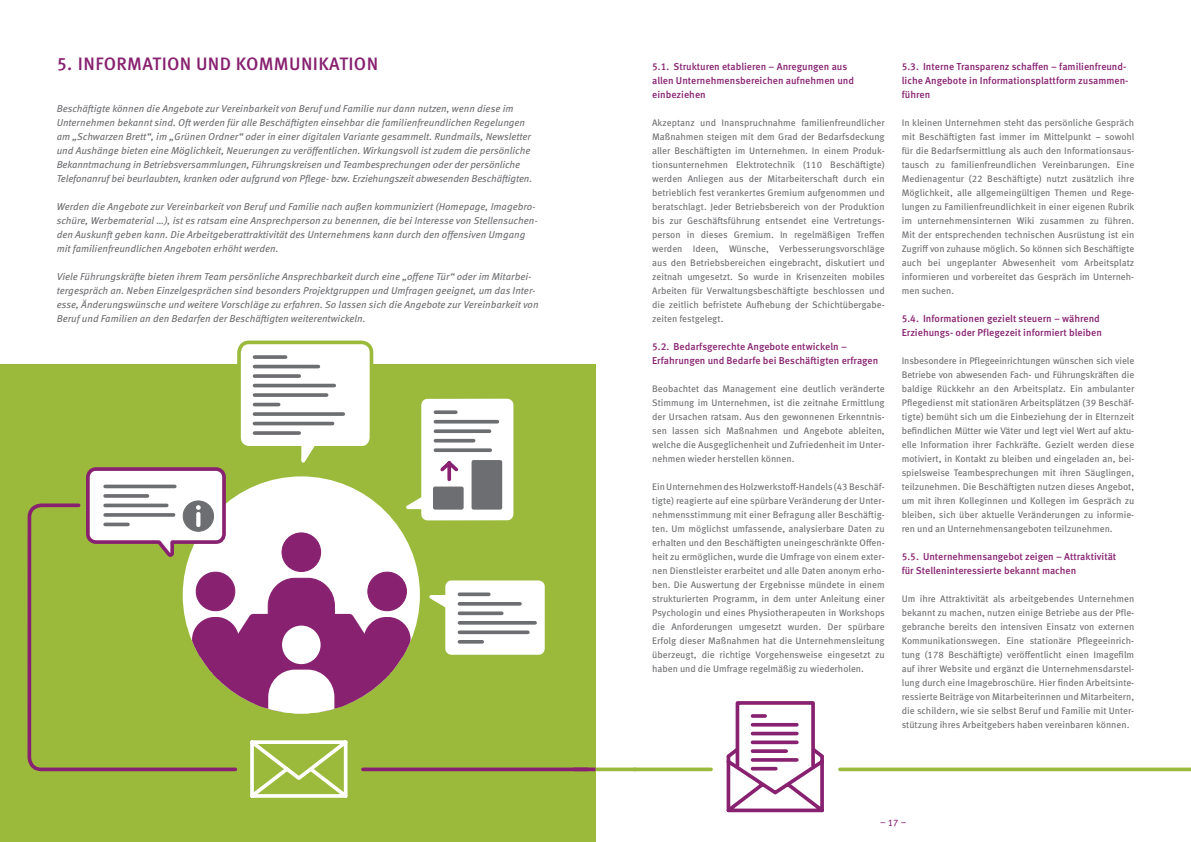
<style>
.page{position:relative;width:1191px;height:842px;background:#fff}
.page>*{position:absolute;margin:0;border:0;box-sizing:border-box;transform-origin:0 0}
.t1{font:500 18px "Meta Pro";letter-spacing:.02em;color:#872170}
.t2{font:italic 10px/14px "Meta Pro";letter-spacing:-.005em;color:#6d6e71}
.t3{font:500 10px/14px "Meta Pro";color:#872170}
.t4{font:9.5px/14px "Meta Pro";color:#6d6e71;text-align:justify}
.t5{font:9.5px "Meta Pro";color:#872170}
</style>
<div class="page">
<div style="left:0;top:364px;width:595px;height:478px;background:#9bba3c"></div>
<svg style="left:27px;top:499px;width:211px;height:273px"></svg>
<svg style="left:250px;top:740px;width:98px;height:58px"></svg>
<svg style="left:363px;top:767px;width:210px;height:4px"></svg>
<svg style="left:636px;top:767px;width:75px;height:4px"></svg>
<svg style="left:595px;top:767px;width:41px;height:4px"></svg>
<svg style="left:573px;top:767px;width:22px;height:4px"></svg>
<svg style="left:840px;top:767px;width:351px;height:4px"></svg>
<div style="left:735px;top:701px;width:80px;height:67px;background:#fff;border:4px solid #872170"></div>
<svg style="left:726px;top:712px;width:98px;height:101px"></svg>
<div style="left:237px;top:341px;width:136px;height:109px;background:#fff;border:4px solid #9bba3c;border-radius:10px"></div>
<svg style="left:298px;top:445px;width:23px;height:18px"></svg>
<svg style="left:254px;top:355px;width:31px;height:4px"></svg>
<svg style="left:254px;top:431px;width:45px;height:4px"></svg>
<hr style="left:254px;top:365px;width:64px;height:3px;background:#6d6e71">
<hr style="left:254px;top:384px;width:80px;height:3px;background:#6d6e71">
<svg style="left:254px;top:374px;width:45px;height:4px"></svg>
<svg style="left:254px;top:393px;width:73px;height:4px"></svg>
<hr style="left:254px;top:403px;width:25px;height:3px;background:#6d6e71">
<svg style="left:254px;top:412px;width:89px;height:4px"></svg>
<hr style="left:254px;top:422px;width:78px;height:3px;background:#6d6e71">
<div style="left:183px;top:476px;width:237px;height:237px;background:#fff;border-radius:50%"></div>
<div style="left:282px;top:533px;width:38px;height:38px;background:#872170;border-radius:50%"></div>
<div style="left:281px;top:532px;width:40px;height:40px;border:1px solid #872170;border-radius:50%"></div>
<div style="left:196px;top:572px;width:39px;height:39px;background:#872170;border-radius:50%"></div>
<div style="left:196px;top:572px;width:39px;height:39px;border:1px solid #872170;border-radius:50%"></div>
<div style="left:368px;top:572px;width:38px;height:39px;background:#872170;border-radius:50%"></div>
<div style="left:367px;top:572px;width:40px;height:39px;border:1px solid #872170;border-radius:50%"></div>
<svg style="left:183px;top:577px;width:237px;height:136px"></svg>
<div style="left:282px;top:626px;width:38px;height:38px;background:#fff;border-radius:50%"></div>
<div style="left:443px;top:579px;width:103px;height:78px;background:#fff;border-radius:8px"></div>
<div style="left:441px;top:577px;width:107px;height:81px;border:4px solid #9bba3c;border-radius:8px"></div>
<svg style="left:429px;top:592px;width:17px;height:21px"></svg>
<svg style="left:459px;top:592px;width:30px;height:4px"></svg>
<svg style="left:459px;top:602px;width:61px;height:4px"></svg>
<svg style="left:459px;top:621px;width:76px;height:4px"></svg>
<svg style="left:459px;top:611px;width:43px;height:4px"></svg>
<svg style="left:459px;top:630px;width:69px;height:4px"></svg>
<svg style="left:459px;top:640px;width:23px;height:4px"></svg>
<div style="left:419px;top:397px;width:96px;height:125px;background:#fff;border-radius:8px"></div>
<div style="left:417px;top:395px;width:100px;height:129px;border:4px solid #9bba3c;border-radius:8px"></div>
<svg style="left:406px;top:491px;width:16px;height:21px"></svg>
<svg style="left:435px;top:448px;width:55px;height:4px"></svg>
<svg style="left:435px;top:429px;width:54px;height:4px"></svg>
<hr style="left:435px;top:439px;width:38px;height:3px;background:#6d6e71">
<hr style="left:435px;top:420px;width:62px;height:3px;background:#6d6e71">
<svg style="left:435px;top:410px;width:21px;height:4px"></svg>
<svg style="left:440px;top:461px;width:18px;height:21px"></svg>
<div style="left:471px;top:460px;width:31px;height:50px;background:#6d6e71;border:4px solid #6d6e71"></div>
<div style="left:433px;top:487px;width:30px;height:23px;background:#6d6e71"></div>
<svg style="left:84px;top:467px;width:144px;height:93px"></svg>
<h1 class="t1" style="left:57px;top:50px;width:323px">5. INFORMATION UND KOMMUNIKATION</h1>
<p class="t2" style="left:57px;top:101px;width:477px">Beschäftigte können die Angebote zur Vereinbarkeit von Beruf und Familie nur dann nutzen, wenn diese im Unternehmen bekannt sind. Oft werden für alle Beschäftigten einsehbar die familienfreundlichen Regelungen am „Schwarzen Brett“, im „Grünen Ordner“ oder in einer digitalen Variante gesammelt. Rundmails, Newsletter und Aushänge bieten eine Möglichkeit, Neuerungen zu veröffentlichen. Wirkungsvoll ist zudem die persönliche Bekanntmachung in Betriebsversammlungen, Führungskreisen und Teambesprechungen oder der persönliche Telefonanruf bei beurlaubten, kranken oder aufgrund von Pflege- bzw. Erziehungszeit abwesenden Beschäftigten.</p>
<p class="t2" style="left:57px;top:199px;width:482px">Werden die Angebote zur Vereinbarkeit von Beruf und Familie nach außen kommuniziert (Homepage, Imagebro&shy;schüre, Werbematerial …), ist es ratsam eine Ansprechperson zu benennen, die bei Interesse von Stellensuchen&shy;den Auskunft geben kann. Die Arbeitgeberattraktivität des Unternehmens kann durch den offensiven Umgang mit familienfreundlichen Angeboten erhöht werden.</p>
<p class="t2" style="left:57px;top:269px;width:483px">Viele Führungskräfte bieten ihrem Team persönliche Ansprechbarkeit durch eine „offene Tür“ oder im Mitarbei&shy;tergespräch an. Neben Einzelgesprächen sind besonders Projektgruppen und Umfragen geeignet, um das Inter&shy;esse, Änderungswünsche und weitere Vorschläge zu erfahren. So lassen sich die Angebote zur Vereinbarkeit von Beruf und Familien an den Bedarfen der Beschäftigten weiterentwickeln.</p>
<p class="t3" style="left:652px;top:59px;width:203px">5.1. Strukturen etablieren – Anregungen aus allen Unternehmensbereichen aufnehmen und einbeziehen</p>
<p class="t4" style="left:652px;top:115px;width:234px">Akzeptanz und Inanspruchnahme familienfreundlicher Maßnahmen steigen mit dem Grad der Bedarfsdeckung aller Beschäftigten im Unternehmen. In einem Produk&shy;tionsunternehmen Elektrotechnik (110 Beschäftigte) werden Anliegen aus der Mitarbeiterschaft durch ein betrieblich fest verankertes Gremium aufgenommen und beratschlagt. Jeder Betriebsbereich von der Produktion bis zur Geschäftsführung entsendet eine Vertretungs&shy;person in dieses Gremium. In regelmäßigen Treffen werden Ideen, Wünsche, Verbesserungsvorschläge aus den Betriebsbereichen eingebracht, diskutiert und zeitnah umgesetzt. So wurde in Krisenzeiten mobiles Arbeiten für Verwaltungsbeschäftigte beschlossen und die zeitlich befristete Aufhebung der Schichtübergabe&shy;zeiten festgelegt.</p>
<p class="t3" style="left:652px;top:339px;width:228px">5.2. Bedarfsgerechte Angebote entwickeln –<br>Erfahrungen und Bedarfe bei Beschäftigten erfragen</p>
<p class="t4" style="left:652px;top:381px;width:234px">Beobachtet das Management eine deutlich veränderte Stimmung im Unternehmen, ist die zeitnahe Ermittlung der Ursachen ratsam. Aus den gewonnenen Erkenntnis&shy;sen lassen sich Maßnahmen und Angebote ableiten, welche die Ausgeglichenheit und Zufriedenheit im Unter&shy;nehmen wieder herstellen können.</p>
<p class="t4" style="left:652px;top:479px;width:234px;text-align:left">Ein Unternehmen des Holzwerkstoff-Handels (43 Beschäf&shy;tigte) reagierte auf eine spürbare Veränderung der Unter&shy;nehmensstimmung mit einer Befragung aller Beschäftig&shy;ten. Um möglichst umfassende, analysierbare Daten zu erhalten und den Beschäftigten uneingeschränkte Offen&shy;heit zu ermöglichen, wurde die Umfrage von einem exter&shy;nen Dienstleister erarbeitet und alle Daten anonym erho&shy;ben. Die Auswertung der Ergebnisse mündete in einem strukturierten Programm, in dem unter Anleitung einer Psychologin und eines Physiotherapeuten in Workshops die Anforderungen umgesetzt wurden. Der spürbare Erfolg dieser Maßnahmen hat die Unternehmensleitung überzeugt, die richtige Vorgehensweise eingesetzt zu haben und die Umfrage regelmäßig zu wiederholen.</p>
<p class="t3" style="left:901px;top:59px;width:228px">5.3. Interne Transparenz schaffen – familienfreund&shy;liche Angebote in Informationsplattform zusammen&shy;führen</p>
<p class="t4" style="left:901px;top:115px;width:234px">In kleinen Unternehmen steht das persönliche Gespräch mit Beschäftigten fast immer im Mittelpunkt – sowohl für die Bedarfsermittlung als auch den Informationsaus&shy;tausch zu familienfreundlichen Vereinbarungen. Eine Medienagentur (22 Beschäftigte) nutzt zusätzlich ihre Möglichkeit, alle allgemeingültigen Themen und Rege&shy;lungen zu Familienfreundlichkeit in einer eigenen Rubrik im unternehmensinternen Wiki zusammen zu führen.<br>Mit der entsprechenden technischen Ausrüstung ist ein Zugriff von zuhause möglich. So können sich Beschäftigte auch bei ungeplanter Abwesenheit vom Arbeitsplatz informieren und vorbereitet das Gespräch im Unterneh&shy;men suchen.</p>
<p class="t3" style="left:901px;top:311px;width:202px">5.4. Informationen gezielt steuern – während<br>Erziehungs- oder Pflegezeit informiert bleiben</p>
<p class="t4" style="left:901px;top:353px;width:234px">Insbesondere in Pflegeeinrichtungen wünschen sich viele Betriebe von abwesenden Fach- und Führungskräften die baldige Rückkehr an den Arbeitsplatz. Ein ambulanter Pflegedienst mit stationären Arbeitsplätzen (39 Beschäf&shy;tigte) bemüht sich um die Einbeziehung der in Elternzeit befindlichen Mütter wie Väter und legt viel Wert auf aktu&shy;elle Information ihrer Fachkräfte. Gezielt werden diese motiviert, in Kontakt zu bleiben und eingeladen an, bei&shy;spielsweise Teambesprechungen mit ihren Säuglingen, teilzunehmen. Die Beschäftigten nutzen dieses Angebot, um mit ihren Kolleginnen und Kollegen im Gespräch zu bleiben, sich über aktuelle Veränderungen zu informie&shy;ren und an Unternehmensangeboten teilzunehmen.</p>
<p class="t3" style="left:901px;top:549px;width:216px">5.5. Unternehmensangebot zeigen – Attraktivität für Stelleninteressierte bekannt machen</p>
<p class="t4" style="left:901px;top:591px;width:234px">Um ihre Attraktivität als arbeitgebendes Unternehmen bekannt zu machen, nutzen einige Betriebe aus der Pfle&shy;gebranche bereits den intensiven Einsatz von externen Kommunikationswegen. Eine stationäre Pflegeeinrich&shy;tung (178 Beschäftigte) veröffentlicht einen Imagefilm auf ihrer Website und ergänzt die Unternehmensdarstel&shy;lung durch eine Imagebroschüre. Hier finden Arbeitsinte&shy;ressierte Beiträge von Mitarbeiterinnen und Mitarbeitern, die schildern, wie sie selbst Beruf und Familie mit Unter&shy;stützung ihres Arbeitgebers haben vereinbaren können.</p>
<p class="t5" style="left:880px;top:816px;width:28px">– 17 –</p>
</div>
